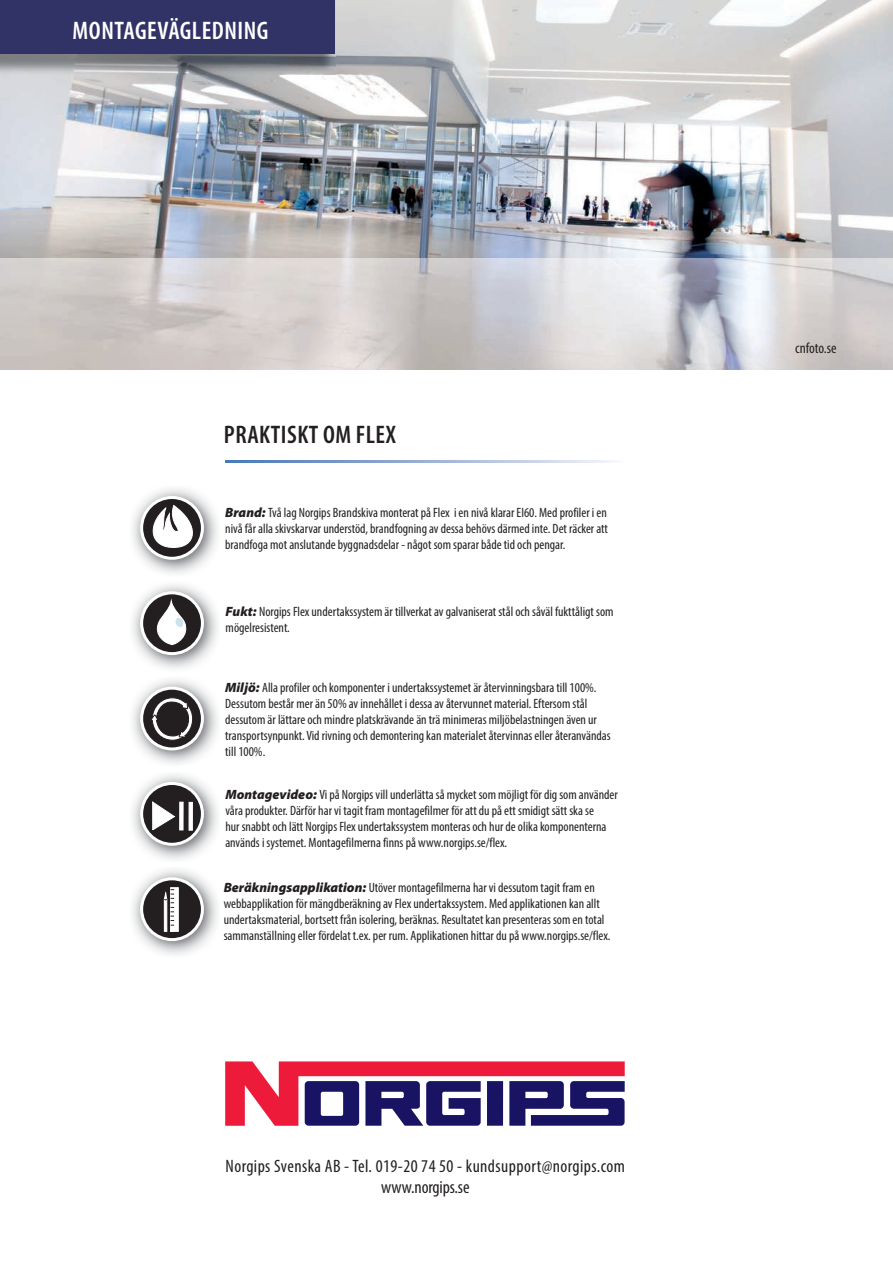
<style>
.page{position:relative;width:893px;height:1263px;background:#fff}
.page>*{position:absolute;margin:0;border:0;box-sizing:border-box;transform-origin:0 0}
.t1{font:600 condensed 25.5px "Myriad Pro";letter-spacing:.02em;color:#fff}
.t2{font:600 condensed 25.5px "Myriad Pro";letter-spacing:.02em;color:#231f20}
.t3{font:condensed 18px/21.6px "Myriad Pro";letter-spacing:.025em;color:#231f20;text-align:center}
.t4{font:condensed 15px "Myriad Pro";color:#231f20}
.t5{font:condensed 13.5px/16.2px "Myriad Pro";color:#231f20}
.s1{font-weight:900;font-style:italic;font-stretch:normal}
</style>
<div class="page">
<svg style="left:225px;top:1061px;width:400px;height:65px"></svg>
<svg style="left:225px;top:461px;width:389px;height:1px"></svg>
<img style="left:132px;top:488px;width:86px;height:86px">
<svg style="left:142px;top:497px;width:60px;height:61px"></svg>
<div style="left:140px;top:496px;width:64px;height:64px;border:3px solid #fff;border-radius:50%"></div>
<svg style="left:148px;top:505px;width:49px;height:43px"></svg>
<img style="left:132px;top:584px;width:86px;height:85px">
<svg style="left:142px;top:593px;width:60px;height:61px"></svg>
<div style="left:140px;top:591px;width:64px;height:64px;border:3px solid #fff;border-radius:50%"></div>
<svg style="left:153px;top:600px;width:37px;height:45px"></svg>
<img style="left:132px;top:679px;width:86px;height:85px">
<svg style="left:142px;top:688px;width:60px;height:61px"></svg>
<div style="left:140px;top:687px;width:64px;height:63px;border:3px solid #fff;border-radius:50%"></div>
<svg style="left:150px;top:698px;width:43px;height:42px"></svg>
<img style="left:132px;top:774px;width:86px;height:86px">
<svg style="left:142px;top:783px;width:60px;height:61px;fill:#231f20"></svg>
<div style="left:140px;top:782px;width:64px;height:64px;border:3px solid #fff;border-radius:50%"></div>
<svg style="left:152px;top:802px;width:23px;height:28px"></svg>
<img style="left:132px;top:869px;width:86px;height:86px">
<div style="left:142px;top:879px;width:60px;height:60px;background:#231f20;border-radius:50%"></div>
<div style="left:140px;top:877px;width:64px;height:64px;border:3px solid #fff;border-radius:50%"></div>
<svg style="left:164px;top:887px;width:14px;height:44px"></svg>
<img style="left:0;top:0;width:893px;height:259px">
<img style="left:0;top:259px;width:893px;height:111px">
<img style="left:0;top:0;width:336px;height:75px">
<div style="left:0;top:0;width:334px;height:53px;background:#313265"></div>
<h1 class="t1" style="left:73px;top:15px;width:197px">MONTAGEVÄGLEDNING</h1>
<h1 class="t2" style="left:224px;top:419px;width:173px">PRAKTISKT OM FLEX</h1>
<p class="t5" style="left:225px;top:504px;width:384px;text-align:justify"><span class="s1">Brand:</span> Två lag Norgips Brandskiva monterat på Flex i en nivå klarar EI60. Med profiler i en nivå får alla skivskarvar understöd, brandfogning av dessa behövs därmed inte. Det räcker att brandfoga mot anslutande byggnadsdelar - något som sparar både tid och pengar.</p>
<p class="t5" style="left:226px;top:603px;width:389px"><span class="s1">Fukt:</span> Norgips Flex undertakssystem är tillverkat av galvaniserat stål och såväl fukttåligt som mögelresistent.</p>
<p class="t5" style="left:225px;top:679px;width:387px"><span class="s1">Miljö:</span> Alla profiler och komponenter i undertakssystemet är återvinningsbara till 100%.<br>Dessutom består mer än 50% av innehållet i dessa av återvunnet material. Eftersom stål dessutom är lättare och mindre platskrävande än trä mini meras miljöbelastningen även ur transportsynpunkt. Vid rivning och demontering kan materialet återvinnas eller återanvändas till 100%.</p>
<p class="t5" style="left:225px;top:786px;width:394px"><span class="s1">Montagevideo:</span> Vi på Norgips vill underlätta så mycket som möjligt för dig som använder våra produkter. Därför har vi tagit fram montagefilmer för att du på ett smidigt sätt ska se<br>hur snabbt och lätt Norgips Flex undertakssystem monteras och hur de olika komponenterna används i systemet. Montagefilmerna finns på www.norgips.se/flex.</p>
<p class="t5" style="left:224px;top:879px;width:388px"><span class="s1">Beräkningsapplikation:</span> Utöver montagefilmerna har vi dessutom tagit fram en webbapplikation för mängdberäkning av Flex undertakssystem. Med applikationen kan allt undertaksmaterial, bortsett från isolering, beräknas. Resultatet kan presenteras som en total sammanställning eller fördelat t.ex. per rum. Applikationen hittar du på www.norgips.se/flex.</p>
<h2 class="t3" style="left:226px;top:1154px;width:401px">Norgips Svenska AB - Tel. 019-20 74 50 - kundsupport@norgips.com www.norgips.se</h2>
<p class="t4" style="left:795px;top:338px;width:43px">cnfoto.se</p>
</div>
